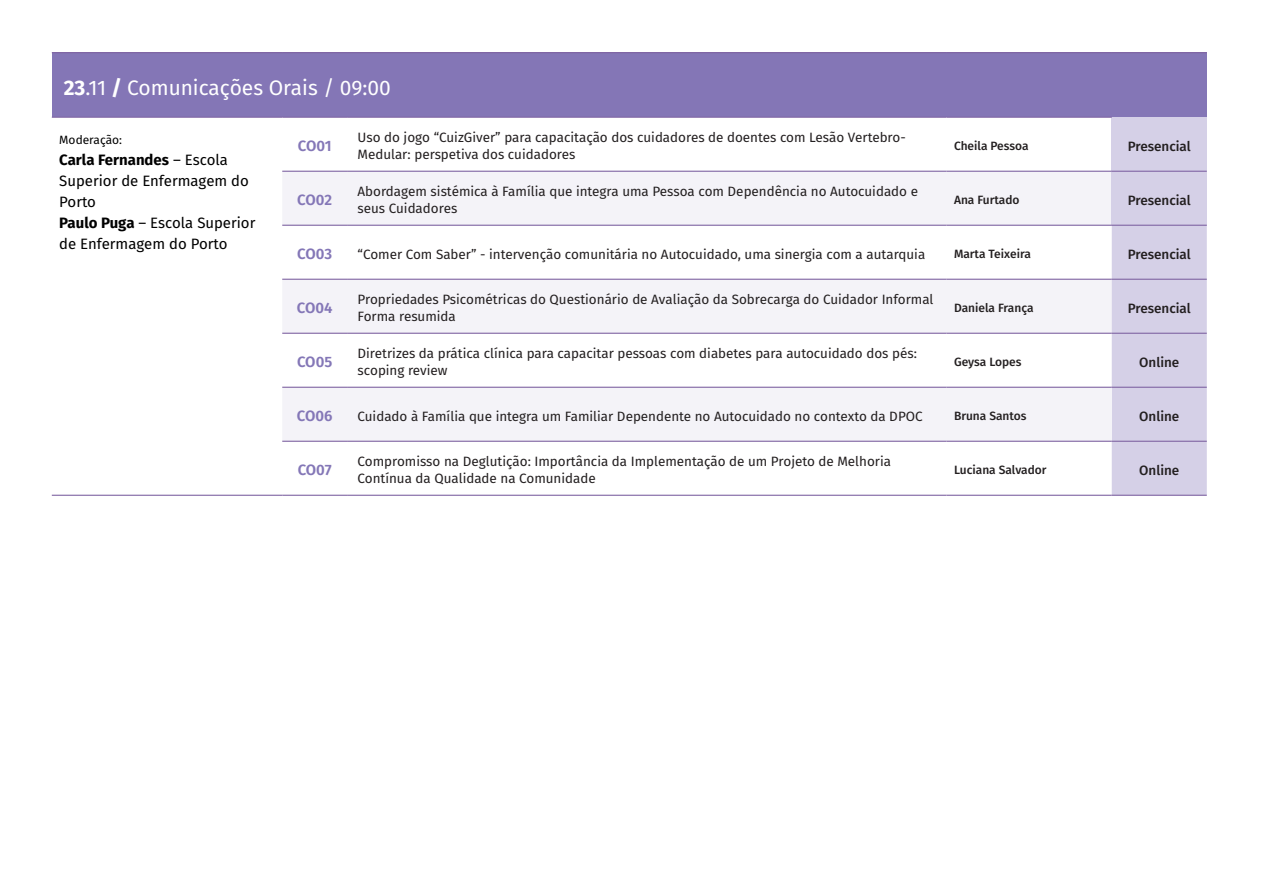
<style>
.page{position:relative;width:1263px;height:893px;background:#fff}
.page>*{position:absolute;margin:0;border:0;box-sizing:border-box;transform-origin:0 0}
.Areas{font:21px "Fira Sans";color:#fff}
.Areas-2{font:15px/21px "Fira Sans";color:#000}
.Horas{font:600 15px "Fira Sans";letter-spacing:-.01em;color:#8477b7}
.Titulos{font:13.5px/16.2px "Fira Sans";color:#231f20}
.Horas-2{font:500 13.5px "Fira Sans";color:#231f20}
.Autores{font:500 12px "Fira Sans";color:#231f20}
.Areas-3{font:12px "Fira Sans";color:#000}
.s1{font-weight:700}
</style>
<div class="page">
<div style="left:52px;top:53px;width:1155px;height:64px;background:#8476b6"></div>
<div style="left:1112px;top:117px;width:95px;height:54px;background:#d5d0e7"></div>
<div style="left:282px;top:172px;width:830px;height:53px;background:#f4f3f8"></div>
<div style="left:1112px;top:171px;width:95px;height:54px;background:#d5d0e7"></div>
<svg style="left:282px;top:226px;width:925px;height:269px"></svg>
<hr style="left:1112px;top:225px;width:95px;height:1px;background:#8065a3">
<hr style="left:1112px;top:279px;width:95px;height:1px;background:#8065a3">
<hr style="left:1112px;top:333px;width:95px;height:1px;background:#8065a3">
<hr style="left:1112px;top:387px;width:95px;height:1px;background:#8065a3">
<hr style="left:1112px;top:441px;width:95px;height:1px;background:#8065a3">
<hr style="left:1112px;top:495px;width:95px;height:1px;background:#8065a3">
<hr style="left:282px;top:279px;width:65px;height:1px;background:#8065a3">
<hr style="left:347px;top:279px;width:599px;height:1px;background:#8065a3">
<hr style="left:946px;top:279px;width:166px;height:1px;background:#8065a3">
<hr style="left:282px;top:333px;width:65px;height:1px;background:#8065a3">
<hr style="left:347px;top:333px;width:599px;height:1px;background:#8065a3">
<hr style="left:946px;top:333px;width:166px;height:1px;background:#8065a3">
<hr style="left:282px;top:387px;width:65px;height:1px;background:#8065a3">
<hr style="left:347px;top:387px;width:599px;height:1px;background:#8065a3">
<hr style="left:946px;top:387px;width:166px;height:1px;background:#8065a3">
<hr style="left:282px;top:441px;width:65px;height:1px;background:#8065a3">
<hr style="left:347px;top:441px;width:599px;height:1px;background:#8065a3">
<hr style="left:946px;top:441px;width:166px;height:1px;background:#8065a3">
<hr style="left:52px;top:52px;width:230px;height:1px;background:#8064a2">
<hr style="left:282px;top:52px;width:65px;height:1px;background:#8064a2">
<hr style="left:347px;top:52px;width:599px;height:1px;background:#8064a2">
<hr style="left:946px;top:52px;width:166px;height:1px;background:#8064a2">
<hr style="left:1112px;top:52px;width:95px;height:1px;background:#8064a2">
<hr style="left:52px;top:117px;width:230px;height:1px;background:#8065a4">
<hr style="left:282px;top:117px;width:65px;height:1px;background:#8065a4">
<hr style="left:347px;top:117px;width:599px;height:1px;background:#8065a4">
<hr style="left:946px;top:117px;width:166px;height:1px;background:#8065a4">
<hr style="left:52px;top:495px;width:230px;height:1px;background:#8065a3">
<hr style="left:282px;top:495px;width:65px;height:1px;background:#8065a3">
<hr style="left:347px;top:495px;width:599px;height:1px;background:#8065a3">
<hr style="left:946px;top:495px;width:166px;height:1px;background:#8065a3">
<hr style="left:1112px;top:171px;width:95px;height:1px;background:#8065a4">
<hr style="left:282px;top:171px;width:65px;height:1px;background:#8065a3">
<hr style="left:347px;top:171px;width:599px;height:1px;background:#8065a3">
<hr style="left:946px;top:171px;width:166px;height:1px;background:#8065a3">
<hr style="left:282px;top:225px;width:65px;height:1px;background:#8065a3">
<hr style="left:347px;top:225px;width:599px;height:1px;background:#8065a3">
<hr style="left:946px;top:225px;width:166px;height:1px;background:#8065a3">
<p class="Areas" style="left:64px;top:72px;width:329px"><span class="s1">23</span>.11 <span class="s1">/</span> Comunicações Orais / 09:00</p>
<p class="Areas-3" style="left:59px;top:131px;width:64px">Moderação:</p>
<p class="Areas-2" style="left:59px;top:149px;width:191px"><span class="s1">Carla Fernandes</span> – Escola<br>Superior de Enfermagem do<br>Porto</p>
<p class="Areas-2" style="left:59px;top:212px;width:198px"><span class="s1">Paulo Puga</span> – Escola Superior de Enfermagem do Porto</p>
<p class="Horas" style="left:298px;top:134px;width:35px">CO01</p>
<p class="Titulos" style="left:358px;top:129px;width:550px">Uso do jogo “CuizGiver” para capacitação dos cuidadores de doentes com Lesão Vertebro-<br>Medular: perspetiva dos cuidadores</p>
<p class="Autores" style="left:954px;top:136px;width:76px">Cheila Pessoa</p>
<p class="Horas-2" style="left:1128px;top:135px;width:65px">Presencial</p>
<p class="Horas" style="left:297px;top:188px;width:36px">CO02</p>
<p class="Titulos" style="left:358px;top:183px;width:562px">Abordagem sistémica à Família que integra uma Pessoa com Dependência no Autocuidado e seus Cuidadores</p>
<p class="Autores" style="left:954px;top:190px;width:67px">Ana Furtado</p>
<p class="Horas-2" style="left:1128px;top:189px;width:65px">Presencial</p>
<p class="Horas" style="left:297px;top:242px;width:36px">CO03</p>
<p class="Titulos" style="left:358px;top:245px;width:569px">“Comer Com Saber” - intervenção comunitária no Autocuidado, uma sinergia com a autarquia</p>
<p class="Autores" style="left:954px;top:244px;width:78px">Marta Teixeira</p>
<p class="Horas-2" style="left:1128px;top:243px;width:65px">Presencial</p>
<p class="Horas" style="left:297px;top:296px;width:37px">CO04</p>
<p class="Titulos" style="left:358px;top:291px;width:577px">Propriedades Psicométricas do Questionário de Avaliação da Sobrecarga do Cuidador Informal<br>Forma resumida</p>
<p class="Autores" style="left:954px;top:298px;width:81px">Daniela França</p>
<p class="Horas-2" style="left:1128px;top:297px;width:65px">Presencial</p>
<p class="Horas" style="left:297px;top:350px;width:37px">CO05</p>
<p class="Titulos" style="left:358px;top:345px;width:561px">Diretrizes da prática clínica para capacitar pessoas com diabetes para autocuidado dos pés: scoping review</p>
<p class="Autores" style="left:954px;top:352px;width:69px">Geysa Lopes</p>
<p class="Horas-2" style="left:1139px;top:351px;width:42px">Online</p>
<p class="Horas" style="left:297px;top:404px;width:37px">CO06</p>
<p class="Titulos" style="left:358px;top:407px;width:567px">Cuidado à Família que integra um Familiar Dependente no Autocuidado no contexto da DPOC</p>
<p class="Autores" style="left:954px;top:406px;width:74px">Bruna Santos</p>
<p class="Horas-2" style="left:1139px;top:405px;width:42px">Online</p>
<p class="Horas" style="left:298px;top:458px;width:35px">CO07</p>
<p class="Titulos" style="left:358px;top:453px;width:535px">Compromisso na Deglutição: Importância da Implementação de um Projeto de Melhoria<br>Contínua da Qualidade na Comunidade</p>
<p class="Autores" style="left:954px;top:460px;width:94px">Luciana Salvador</p>
<p class="Horas-2" style="left:1139px;top:459px;width:42px">Online</p>
</div>
